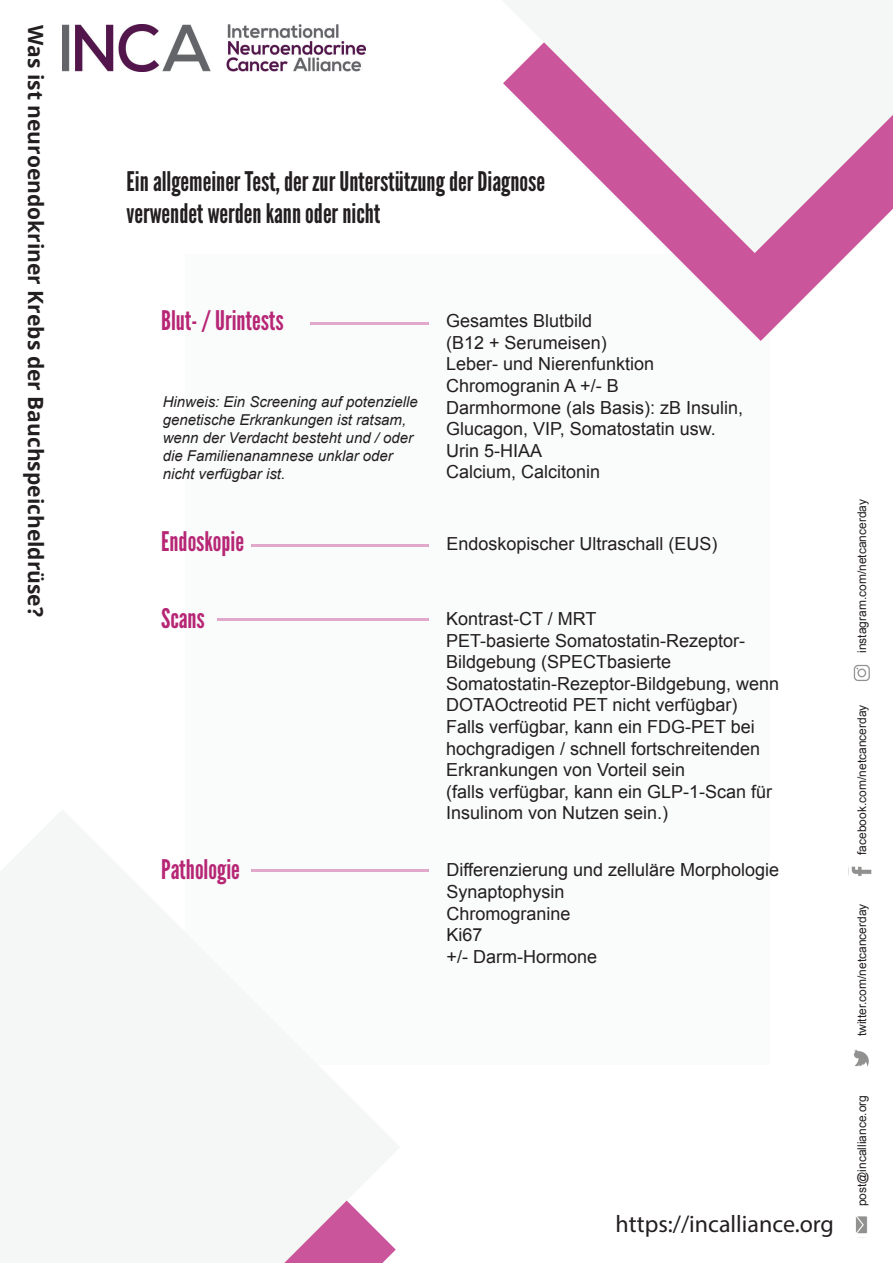
<style>
.page{position:relative;width:893px;height:1263px;background:#fff}
.page>*{position:absolute;margin:0;border:0;box-sizing:border-box;transform-origin:0 0}
.t1{font:27px/32.4px "League Gothic";color:#231f20}
.t2{font:27px "League Gothic";color:#b62675}
.t3{font:24px "Myriad Pro";color:#231f20}
.t4{font:700 21px "Open Sans";color:#231f20}
.t5{font:18px/21.6px "Arial";color:#231f20}
.t6{font:italic 15px/18px "Arial";color:#231f20}
.t7{font:12px "Arial";color:#231f20}
</style>
<div class="page">
<div style="left:186px;top:254px;width:584px;height:810px;background:#f5f7f7"></div>
<svg style="left:673px;top:253px;width:176px;height:88px"></svg>
<svg style="left:503px;top:42px;width:390px;height:211px;fill:#f5f7f7"></svg>
<svg style="left:251px;top:869px;width:149px;height:394px"></svg>
<img style="left:62px;top:25px;width:303px;height:46px">
<img style="left:855px;top:1216px;width:13px;height:18px">
<img style="left:854px;top:1049px;width:15px;height:18px">
<img style="left:851px;top:866px;width:21px;height:10px">
<img style="left:853px;top:664px;width:17px;height:17px">
<hr style="left:310px;top:323px;width:119px;height:2px;background:#ca559b">
<hr style="left:251px;top:544px;width:178px;height:2px;background:#ca559b">
<hr style="left:217px;top:619px;width:212px;height:2px;background:#ca559b">
<hr style="left:251px;top:870px;width:178px;height:2px;background:#ca559b">
<p class="t4" style="left:50px;top:25px;width:593px;rotate:90deg">Was ist neuroendokriner Krebs der Bauchspeicheldrüse?</p>
<p class="t1" style="left:127px;top:165px;width:420px">Ein allgemeiner Test, der zur Unterstützung der Diagnose verwendet werden kann oder nicht</p>
<p class="t2" style="left:161px;top:304px;width:124px">Blut- / Urintests</p>
<p class="t6" style="left:163px;top:393px;width:257px">Hinweis: Ein Screening auf potenzielle genetische Erkrankungen ist ratsam, wenn der Verdacht besteht und / oder die Familienanamnese unklar oder nicht verfügbar ist.</p>
<p class="t2" style="left:161px;top:525px;width:84px">Endoskopie</p>
<p class="t2" style="left:161px;top:602px;width:45px">Scans</p>
<p class="t2" style="left:161px;top:853px;width:80px">Pathologie</p>
<p class="t5" style="left:446px;top:310px;width:148px">Gesamtes Blutbild</p>
<p class="t5" style="left:446px;top:332px;width:162px">(B12 + Serumeisen)</p>
<p class="t5" style="left:446px;top:353px;width:210px">Leber- und Nierenfunktion</p>
<p class="t5" style="left:446px;top:375px;width:174px">Chromogranin A +/- B</p>
<p class="t5" style="left:446px;top:397px;width:299px">Darmhormone (als Basis): zB Insulin,<br>Glucagon, VIP, Somatostatin usw.</p>
<p class="t5" style="left:446px;top:440px;width:98px">Urin 5-HIAA</p>
<p class="t5" style="left:446px;top:461px;width:156px">Calcium, Calcitonin</p>
<p class="t5" style="left:446px;top:533px;width:273px">Endoskopischer Ultraschall (EUS)</p>
<p class="t5" style="left:446px;top:608px;width:152px">Kontrast-CT / MRT</p>
<p class="t5" style="left:446px;top:630px;width:335px">PET-basierte Somatostatin-Rezeptor-Bildgebung (SPECTbasierte Somatostatin-Rezeptor-Bildgebung, wenn DOTAOctreotid PET nicht verfügbar)</p>
<p class="t5" style="left:446px;top:716px;width:316px">Falls verfügbar, kann ein FDG-PET bei hochgradigen / schnell fortschreitenden<br>Erkrankungen von Vorteil sein</p>
<p class="t5" style="left:446px;top:781px;width:328px">(falls verfügbar, kann ein GLP-1-Scan für<br>Insulinom von Nutzen sein.)</p>
<p class="t5" style="left:446px;top:859px;width:334px">Differenzierung und zelluläre Morphologie</p>
<p class="t5" style="left:446px;top:881px;width:120px">Synaptophysin</p>
<p class="t5" style="left:446px;top:903px;width:126px">Chromogranine</p>
<p class="t5" style="left:446px;top:924px;width:38px">Ki67</p>
<p class="t5" style="left:446px;top:946px;width:152px">+/- Darm-Hormone</p>
<h2 class="t3" style="left:616px;top:1209px;width:220px">https://incalliance.org</h2>
<p class="t7" style="left:854px;top:653px;width:156px;rotate:-90deg">instagram.com/netcancerday</p>
<p class="t7" style="left:854px;top:855px;width:152px;rotate:-90deg">facebook.com/netcancerday</p>
<p class="t7" style="left:854px;top:1036px;width:134px;rotate:-90deg">twitter.com/netcancerday</p>
<p class="t7" style="left:854px;top:1206px;width:113px;rotate:-90deg">post@incalliance.org</p>
</div>
